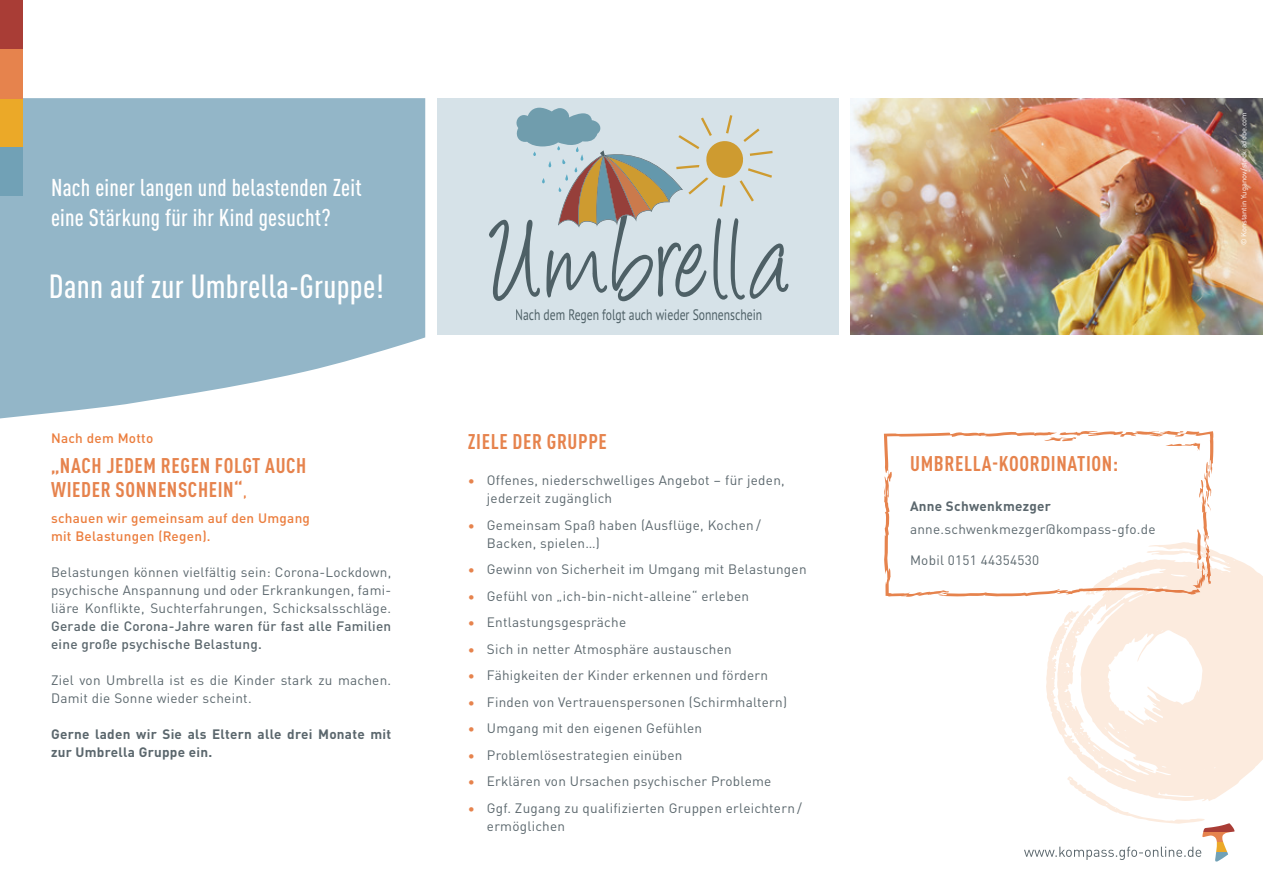
<style>
.page{position:relative;width:1263px;height:893px;background:#fff}
.page>*{position:absolute;margin:0;border:0;box-sizing:border-box;transform-origin:0 0}
.t1{font:500 condensed 33px "DIN Pro";letter-spacing:.01em;color:#fff}
.t2{font:500 condensed 24px/30px "DIN Pro";letter-spacing:.01em;color:#fff}
.t3{font:700 condensed 21px/24px "DIN Pro";letter-spacing:.03em;color:#e6834d}
.t4{font:15.15px "PT Sans";color:#4e6066;scale:.77 1}
.t5{font:13.5px/18px "DIN Pro";letter-spacing:.02em;color:#5b676d}
.t6{font:700 13.5px/18px "DIN Pro";letter-spacing:.02em;color:#5b676d}
.t7{font:500 13.5px/18px "DIN Pro";letter-spacing:.02em;color:#5b676d}
.t8{font:500 13.5px/18px "DIN Pro";letter-spacing:.02em;color:#eb7d3d}
.t9{font:7.5px "DIN Pro";color:#fff}
.s1{font-weight:500;font-stretch:normal;font-size:13.5px;color:#eb7d3d}
.s2{color:#e6834d}
</style>
<div class="page">
<svg style="left:0;top:98px;width:425px;height:321px;background:#9ebdcd"></svg>
<img style="left:850px;top:98px;width:413px;height:237px">
<div style="left:437px;top:98px;width:402px;height:237px;background:#d6e2e8"></div>
<svg style="left:489px;top:108px;width:299px;height:193px"></svg>
<svg style="left:1215px;top:852px;width:13px;height:9px"></svg>
<svg style="left:1216px;top:842px;width:12px;height:10px"></svg>
<svg style="left:1202px;top:832px;width:28px;height:10px"></svg>
<svg style="left:1203px;top:823px;width:32px;height:9px"></svg>
<svg style="left:1024px;top:847px;width:177px;height:13px"></svg>
<svg style="left:884px;top:431px;width:329px;height:166px"></svg>
<svg style="left:887px;top:434px;width:323px;height:160px"></svg>
<svg style="left:1046px;top:547px;width:217px;height:254px;fill:#fcebde"></svg>
<svg style="left:1057px;top:606px;width:148px;height:218px"></svg>
<svg style="left:1086px;top:542px;width:125px;height:53px"></svg>
<div style="left:0;top:146px;width:22px;height:49px;background:#71a1b6"></div>
<div style="left:0;top:98px;width:22px;height:49px;background:#eba928"></div>
<div style="left:0;top:49px;width:22px;height:49px;background:#e6834d"></div>
<div style="left:0;top:0;width:22px;height:49px;background:#a93d36"></div>
<h2 class="t2" style="left:51px;top:171px;width:312px">Nach einer langen und belastenden Zeit eine Stärkung für ihr Kind gesucht?</h2>
<h1 class="t1" style="left:49px;top:263px;width:336px">Dann auf zur Umbrella-Gruppe!</h1>
<p class="t8" style="left:51px;top:429px;width:104px">Nach dem Motto</p>
<h3 class="t3" style="left:51px;top:452px;width:257px">„NACH JEDEM REGEN FOLGT AUCH<br>WIEDER SONNENSCHEIN“<span class="s1">,</span></h3>
<p class="t8" style="left:51px;top:508px;width:260px">schauen wir gemeinsam auf den Umgang mit Belastungen (Regen).</p>
<p class="t5" style="left:51px;top:562px;width:342px;text-align:justify">Belastungen können vielfältig sein: Corona-Lockdown, psychische Anspannung und oder Erkrankungen, fami&shy;liäre Konflikte, Suchterfahrungen, Schicksalsschläge.</p>
<p class="t7" style="left:51px;top:616px;width:342px">Gerade die Corona-Jahre waren für fast alle Familien eine große psychische Belastung.</p>
<p class="t5" style="left:51px;top:670px;width:342px">Ziel von Umbrella ist es die Kinder stark zu machen.<br>Damit die Sonne wieder scheint.</p>
<p class="t6" style="left:51px;top:724px;width:342px">Gerne laden wir Sie als Eltern alle drei Monate mit zur Umbrella Gruppe ein.</p>
<p class="t4" style="left:515px;top:305px;width:322px">Nach dem Regen folgt auch wieder Sonnenschein</p>
<h3 class="t3" style="left:468px;top:428px;width:141px">ZIELE DER GRUPPE</h3>
<p class="t5" style="left:487px;top:470px;width:299px;text-indent:-19px"><span class="s2">•</span> Offenes, niederschwelliges Angebot – für jeden, jederzeit zugänglich</p>
<p class="t5" style="left:487px;top:515px;width:275px;text-indent:-19px"><span class="s2">•</span> Gemeinsam Spaß haben (Ausflüge, Kochen /<br>Backen, spielen…)</p>
<p class="t5" style="left:468px;top:559px;width:340px"><span class="s2">•</span> Gewinn von Sicherheit im Umgang mit Belastungen</p>
<p class="t5" style="left:468px;top:586px;width:283px"><span class="s2">•</span> Gefühl von „ich-bin-nicht-alleine“ erleben</p>
<p class="t5" style="left:468px;top:612px;width:160px"><span class="s2">•</span> Entlastungsgespräche</p>
<p class="t5" style="left:468px;top:639px;width:265px"><span class="s2">•</span> Sich in netter Atmosphäre austauschen</p>
<p class="t5" style="left:468px;top:665px;width:302px"><span class="s2">•</span> Fähigkeiten der Kinder erkennen und fördern</p>
<p class="t5" style="left:468px;top:692px;width:321px"><span class="s2">•</span> Finden von Vertrauenspersonen (Schirmhaltern)</p>
<p class="t5" style="left:468px;top:718px;width:236px"><span class="s2">•</span> Umgang mit den eigenen Gefühlen</p>
<p class="t5" style="left:468px;top:745px;width:216px"><span class="s2">•</span> Problemlösestrategien einüben</p>
<p class="t5" style="left:468px;top:771px;width:305px"><span class="s2">•</span> Erklären von Ursachen psychischer Probleme</p>
<p class="t5" style="left:487px;top:798px;width:317px;text-indent:-19px"><span class="s2">•</span> Ggf. Zugang zu qualifizierten Gruppen erleichtern / ermöglichen</p>
<h3 class="t3" style="left:910px;top:450px;width:210px">UMBRELLA-KOORDINATION:</h3>
<p class="t6" style="left:910px;top:496px;width:143px">Anne Schwenkmezger</p>
<p class="t5" style="left:910px;top:519px;width:247px">anne.schwenkmezger@kompass-gfo.de</p>
<p class="t5" style="left:910px;top:550px;width:131px">Mobil 0151 44354530</p>
<p class="t9" style="left:1238px;top:245px;width:135px;rotate:-90deg">© Konstantin Yuganov /stock.adobe.com</p>
</div>
